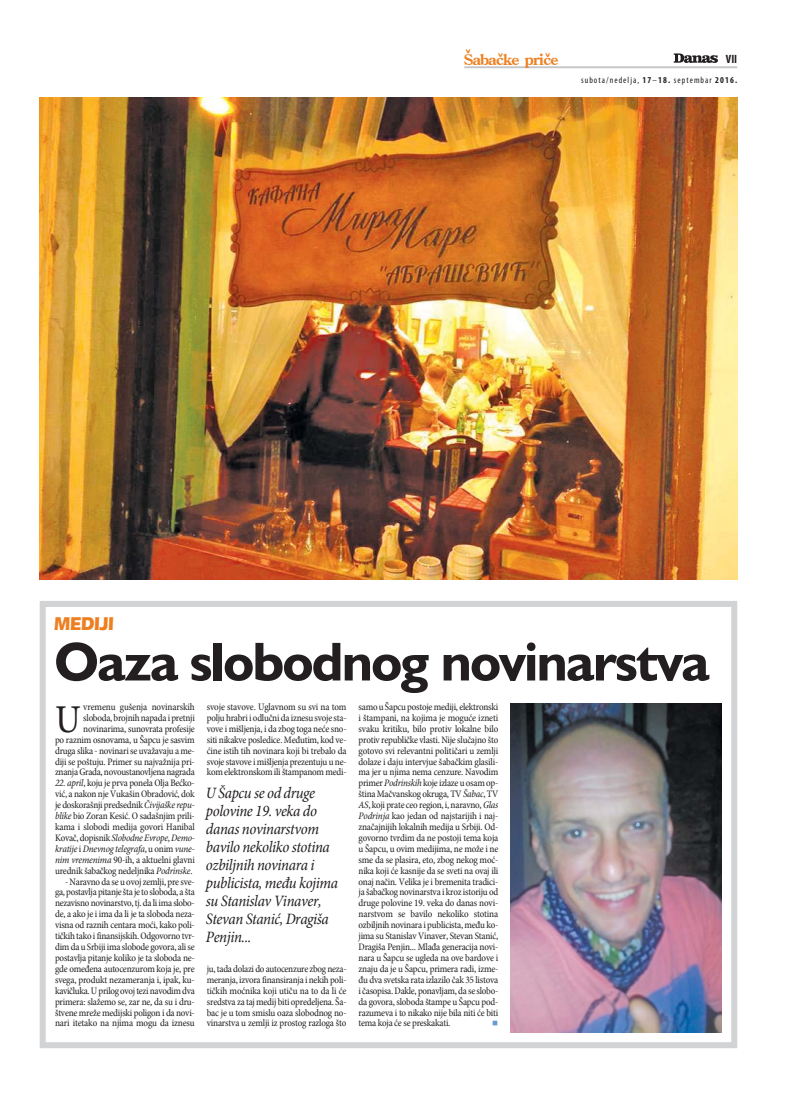
<style>
.page{position:relative;width:794px;height:1098px;background:#fff}
.page>*{position:absolute;margin:0;border:0;box-sizing:border-box;transform-origin:0 0}
.t1{font:700 55px "Humanist 521";letter-spacing:-.025em;color:#231f20}
.t2{font:40px "Minion YU Pro Cond";color:#231f20}
.t3{font:900 19px "Erie";letter-spacing:-.02em;color:#ed7f20;scale:.95 1}
.t4{font:italic 16px/18px "Minion YU Pro Cond";letter-spacing:-.02em;color:#231f20}
.t5{font:700 15px "Centurion Old Bold YU";letter-spacing:-.03em;color:#ed7f20}
.t6{font:700 12px "Myriad YU Pro Cond";color:#231f20}
.t7{font:10px/10.9px "Minion YU Pro Cond";letter-spacing:-.02em;color:#231f20;text-align:justify}
.t8{font:9px "Myriad YU Pro Cond";letter-spacing:.115em;color:#231f20}
.s1{font-weight:700}
.s2{font-style:italic}
</style>
<div class="page">
<hr style="left:464px;top:66px;width:273px;height:2px;background:#c6c8ca">
<svg style="left:674px;top:53px;width:44px;height:10px"></svg>
<div style="left:40px;top:600px;width:697px;height:447px;border:6px solid #d1d3d4"></div>
<img style="left:510px;top:703px;width:211px;height:328px">
<img style="left:40px;top:97px;width:697px;height:482px">
<h3 class="t5" style="left:464px;top:53px;width:95px">[aba~ke pri~e</h3>
<p class="t6" style="left:726px;top:55px;width:13px">VII</p>
<p class="t8" style="left:581px;top:77px;width:158px">subota/nedelja, <span class="s1">17</span>–<span class="s1">18.</span> septembar <span class="s1">2016.</span></p>
<h3 class="t3" style="left:54px;top:612px;width:64px">MEDIJI</h3>
<h1 class="t1" style="left:54px;top:627px;width:657px">Oaza slobodnog novinarstva</h1>
<p class="t7" style="left:55px;top:702px;width:141px;text-align:right">vremenu gu{enja novinarskih sloboda, brojnih napada i pretnji novinarima, sunovrata profesije<br>po raznim osnovama, u [apcu je sasvim druga slika - novinari se uva`avaju a me&shy;diji se po{tuju. Primer su najva`nija pri&shy;znanja Grada, novoustanovljena nagrada</p>
<p class="t7" style="left:55px;top:778px;width:141px"><span class="s2">22. april</span>, koju je prva ponela Olja Be}ko&shy;vi}, a nakon nje Vuka{in Obradovi}, dok je doskora{nji predsednik <span class="s2">^ivija{ke repu&shy;blike</span> bio Zoran Kesi}. O sada{njim prili&shy;kama i slobodi medija govori Hanibal Kova~, dopisnik <span class="s2">Slobodne Evrope</span>, <span class="s2">Demo&shy;kratije</span> i <span class="s2">Dnevnog telegrafa</span>, u onim <span class="s2">vune&shy;nim vremenima</span> 90-ih, a aktuelni glavni urednik {aba~kog nedeljnika <span class="s2">Podrinske</span>.</p>
<p class="t7" style="left:55px;top:876px;width:141px;text-indent:10px">- Naravno da se u ovoj zemlji, pre sve&shy;ga, postavlja pitanje {ta je to sloboda, a {ta nezavisno novinarstvo, tj. da li ima slobo&shy;de, a ako je i ima da li je ta sloboda neza&shy;visna od raznih centara mo}i, kako poli&shy;ti~kih tako i finansijskih. Odgovorno tvr&shy;dim da u Srbiji ima slobode govora, ali se postavlja pitanje koliko je ta sloboda ne&shy;gde ome|ena autocenzurom koja je, pre svega, produkt nezameranja i, ipak, ku&shy;kavi~luka. U prilog ovoj tezi navodim dva primera: sla`emo se, zar ne, da su i dru-{tvene mre`e medijski poligon i da novi&shy;nari itetako na njima mogu da iznesu</p>
<h2 class="t2" style="left:55px;top:702px;width:27px">U</h2>
<p class="t7" style="left:207px;top:702px;width:141px">svoje stavove. Uglavnom su svi na tom polju hrabri i odlu~ni da iznesu svoje sta&shy;vove i mi{ljenja, i da zbog toga ne}e sno&shy;siti nikakve posledice. Me|utim, kod ve-}ine istih tih novinara koji bi trebalo da svoje stavove i mi{ljenja prezentuju u ne&shy;kom elektronskom ili {tampanom medi-</p>
<h3 class="t4" style="left:206px;top:785px;width:134px">U [apcu se od druge polovine 19. veka do danas novinarstvom bavilo nekoliko stotina ozbiljnih novinara i publicista, me|u kojima su Stanislav Vinaver,<br>Stevan Stani}, Dragi{a<br>Penjin...</h3>
<p class="t7" style="left:207px;top:963px;width:141px">ju, tada dolazi do autocenzure zbog neza&shy;meranja, izvora finansiranja i nekih poli&shy;ti~kih mo}nika koji uti~u na to da li }e sredstva za taj medij biti opredeljena. [a&shy;bac je u tom smislu oaza slobodnog no&shy;vinarstva u zemlji iz prostog razloga {to</p>
<p class="t7" style="left:358px;top:702px;width:141px">samo u [apcu postoje mediji, elektronski i {tampani, na kojima je mogu}e izneti svaku kritiku, bilo protiv lokalne bilo protiv republi~ke vlasti. Nije slu~ajno {to gotovo svi relevantni politi~ari u zemlji dolaze i daju intervjue {aba~kim glasili&shy;ma jer u njima nema cenzure. Navodim primer <span class="s2">Podrinskih</span> koje izlaze u osam op-{tina Ma~vanskog okruga, TV <span class="s2">[abac</span>, TV <span class="s2">AS</span>, koji prate ceo region, i, naravno, <span class="s2">Glas Podrinja</span> kao jedan od najstarijih i naj&shy;zna~ajnijih lokalnih medija u Srbiji. Od&shy;govorno tvrdim da ne postoji tema koja u [apcu, u ovim medijima, ne mo`e i ne sme da se plasira, eto, zbog nekog mo}- nika koji }e kasnije da se sveti na ovaj ili onaj na~in. Velika je i bremenita tradici&shy;ja {aba~kog novinarstva i kroz istoriju od druge polovine 19. veka do danas novi&shy;narstvom se bavilo nekoliko stotina ozbiljnih novinara i publicista, me|u ko&shy;jima su Stanislav Vinaver, Stevan Stani}, Dragi{a Penjin... Mla|a generacija novi&shy;nara u [apcu se ugleda na ove bardove i znaju da je u [apcu, primera radi, izme-|u dva svetska rata izlazilo ~ak 35 listova i ~asopisa. Dakle, ponavljam, da se slobo&shy;da govora, sloboda {tampe u [apcu pod&shy;razumeva i to nikako nije bila niti }e biti tema koja }e se preskakati.</p>
</div>
